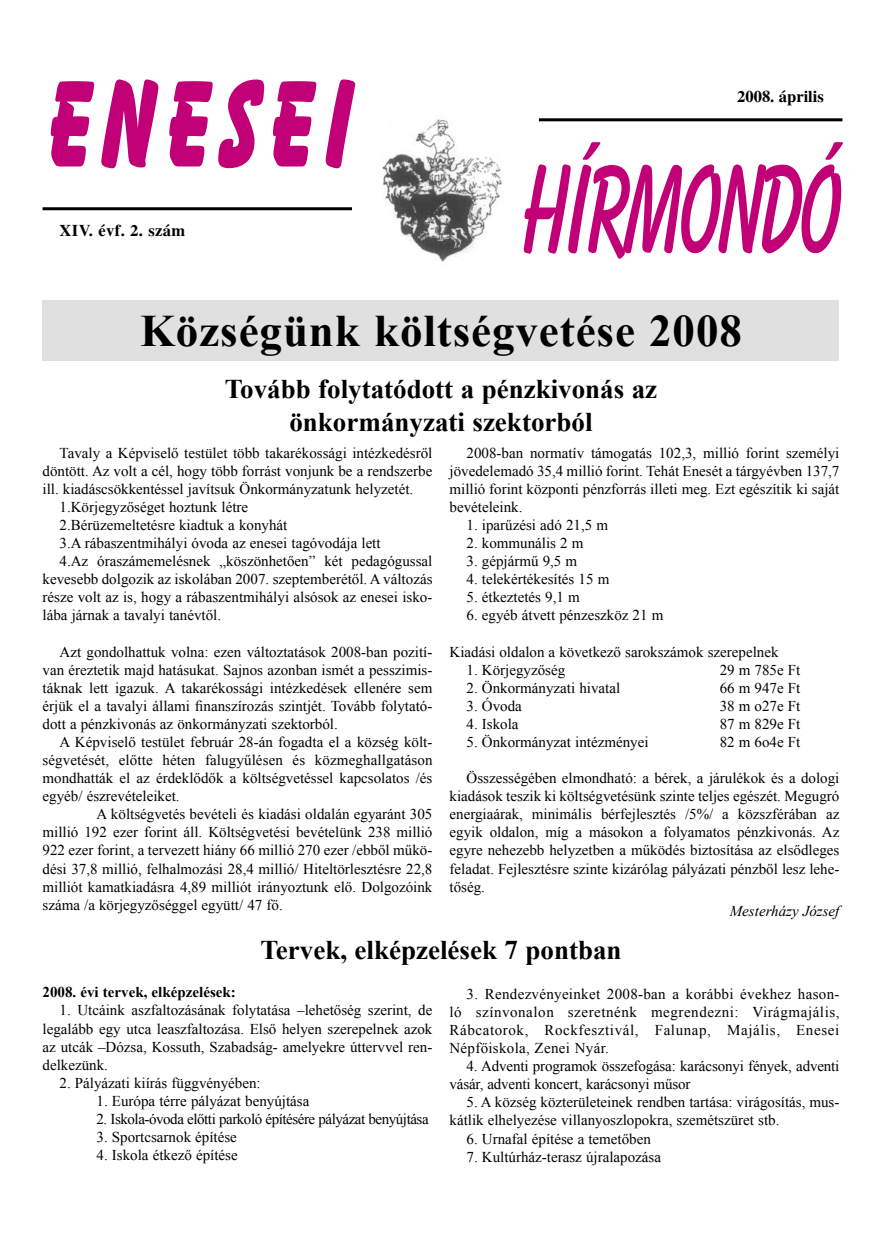
<style>
.page{position:relative;width:882px;height:1251px;background:#fff}
.page>*{position:absolute;margin:0;border:0;box-sizing:border-box;transform-origin:0 0}
.t1{font:700 126px "Balloon BT";letter-spacing:-.05em;color:#c10077;scale:.71 1}
.t2{font:800 126px "Balloon BT";letter-spacing:.1em;color:#c10077;scale:.71 1}
.t3{font:700 45px "Times New Roman";letter-spacing:.02em;color:#000}
.t4{font:700 27px/32.5px "Times New Roman";color:#000;text-align:center}
.t5{font:700 16.5px "Toronto";letter-spacing:.025em;color:#000}
.t6{font:700 16.5px "Toronto";color:#000}
.t7{font:15px/18px "Times New Roman";color:#000;text-align:justify}
.t8{font:15px "Times New Roman";letter-spacing:-.03em;color:#000}
.t9{font:700 15px "Times New Roman";color:#000}
.t10{font:italic 15px "Times New Roman";color:#000}
</style>
<div class="page">
<div style="left:43px;top:300px;width:796px;height:61px;background:#e0e0e0"></div>
<hr style="left:539px;top:118px;width:303px;height:3px;background:#000">
<hr style="left:43px;top:207px;width:309px;height:3px;background:#000">
<img style="left:382px;top:119px;width:121px;height:143px">
<h1 class="t2" style="left:48px;top:47px;width:434px">ENESEI</h1>
<p class="t5" style="left:60px;top:221px;width:127px">XIV. évf. 2. szám</p>
<p class="t6" style="left:737px;top:86px;width:88px">2008. április</p>
<h1 class="t1" style="left:523px;top:135px;width:453px">HÍRMONDÓ</h1>
<h2 class="t3" style="left:140px;top:299px;width:603px">Községünk költségvetése 2008</h2>
<h3 class="t4" style="left:225px;top:372px;width:434px">Tovább folytatódott a pénzkivonás az önkormányzati szektorból</h3>
<p class="t7" style="left:60px;top:443px;width:374px">Tavaly a Képviselő testület több takarékossági intézkedésről</p>
<p class="t7" style="left:43px;top:461px;width:391px">döntött. Az volt a cél, hogy több forrást vonjunk be a rendszerbe</p>
<p class="t7" style="left:43px;top:479px;width:372px">ill. kiadáscsökkentéssel javítsuk Önkormányzatunk helyzetét.</p>
<p class="t7" style="left:60px;top:497px;width:190px">1.Körjegyzőséget hoztunk létre</p>
<p class="t7" style="left:60px;top:515px;width:229px">2.Bérüzemeltetésre kiadtuk a konyhát</p>
<p class="t7" style="left:60px;top:533px;width:322px">3.A rábaszentmihályi óvoda az enesei tagóvodája lett</p>
<p class="t7" style="left:60px;top:551px;width:374px">4.Az óraszámemelésnek „köszönhetően” két pedagógussal</p>
<p class="t7" style="left:43px;top:569px;width:391px">kevesebb dolgozik az iskolában 2007. szeptemberétől. A változás</p>
<p class="t7" style="left:43px;top:588px;width:391px">része volt az is, hogy a rábaszentmihályi alsósok az enesei isko-</p>
<p class="t7" style="left:43px;top:606px;width:180px">lába járnak a tavalyi tanévtől.</p>
<p class="t7" style="left:43px;top:642px;width:391px;text-indent:17px">Azt gondolhattuk volna: ezen változtatások 2008-ban pozití&shy;van éreztetik majd hatásukat. Sajnos azonban ismét a pesszimis&shy;táknak lett igazuk. A takarékossági intézkedések ellenére sem érjük el a tavalyi állami finanszírozás szintjét. Tovább folytató&shy;dott a pénzkivonás az önkormányzati szektorból.</p>
<p class="t7" style="left:43px;top:732px;width:391px;text-indent:17px">A Képviselő testület február 28-án fogadta el a község költ&shy;ségvetését, előtte héten falugyűlésen és közmeghallgatáson mondhatták el az érdeklődők a költségvetéssel kapcsolatos /és egyéb/ észrevételeiket.</p>
<p class="t7" style="left:43px;top:804px;width:391px;text-indent:54px">A költségvetés bevételi és kiadási oldalán egyaránt 305 millió 192 ezer forint áll. Költségvetési bevételünk 238 millió 922 ezer forint, a tervezett hiány 66 millió 270 ezer /ebből műkö&shy;dési 37,8 millió, felhalmozási 28,4 millió/ Hiteltörlesztésre 22,8 milliót kamatkiadásra 4,89 milliót irányoztunk elő. Dolgozóink száma /a körjegyzőséggel együtt/ 47 fő.</p>
<p class="t7" style="left:449px;top:443px;width:391px;text-indent:17px">2008-ban normatív támogatás 102,3, millió forint személyi jövedelemadó 35,4 millió forint. Tehát Enesét a tárgyévben 137,7 millió forint központi pénzforrás illeti meg. Ezt egészítik ki saját bevételeink.</p>
<p class="t7" style="left:466px;top:515px;width:143px">1. iparűzési adó 21,5 m</p>
<p class="t7" style="left:466px;top:533px;width:118px">2. kommunális 2 m</p>
<p class="t7" style="left:466px;top:551px;width:112px">3. gépjármű 9,5 m</p>
<p class="t7" style="left:466px;top:569px;width:144px">4. telekértékesítés 15 m</p>
<p class="t7" style="left:466px;top:588px;width:115px">5. étkeztetés 9,1 m</p>
<p class="t7" style="left:466px;top:606px;width:198px">6. egyéb átvett pénzeszköz 21 m</p>
<p class="t7" style="left:449px;top:642px;width:330px">Kiadási oldalon a következő sarokszámok szerepelnek</p>
<p class="t7" style="left:466px;top:660px;width:100px">1. Körjegyzőség</p>
<p class="t7" style="left:719px;top:660px;width:82px">29 m 785e Ft</p>
<p class="t7" style="left:466px;top:678px;width:155px">2. Önkormányzati hivatal</p>
<p class="t7" style="left:719px;top:678px;width:82px">66 m 947e Ft</p>
<p class="t7" style="left:466px;top:696px;width:57px">3. Óvoda</p>
<p class="t7" style="left:719px;top:696px;width:82px">38 m o27e Ft</p>
<p class="t7" style="left:466px;top:714px;width:54px">4. Iskola</p>
<p class="t7" style="left:719px;top:714px;width:82px">87 m 829e Ft</p>
<p class="t7" style="left:466px;top:732px;width:183px">5. Önkormányzat intézményei</p>
<p class="t7" style="left:719px;top:732px;width:82px">82 m 6o4e Ft</p>
<p class="t7" style="left:449px;top:768px;width:391px;text-indent:17px">Összességében elmondható: a bérek, a járulékok és a dologi kiadások teszik ki költségvetésünk szinte teljes egészét. Megugró energiaárak, minimális bérfejlesztés /5%/ a közszférában az egyik oldalon, míg a másokon a folyamatos pénzkivonás. Az egyre nehezebb helyzetben a működés biztosítása az elsődleges feladat. Fejlesztésre szinte kizárólag pályázati pénzből lesz lehe&shy;tőség.</p>
<p class="t10" style="left:729px;top:900px;width:111px">Mesterházy József</p>
<h3 class="t4" style="left:260px;top:933px;width:363px">Tervek, elképzelések 7 pontban</h3>
<p class="t9" style="left:43px;top:981px;width:195px">2008. évi tervek, elképzelések:</p>
<p class="t7" style="left:43px;top:1000px;width:391px;text-indent:17px">1. Utcáink aszfaltozásának folytatása –lehetőség szerint, de legalább egy utca leaszfaltozása. Első helyen szerepelnek azok az utcák –Dózsa, Kossuth, Szabadság- amelyekre úttervvel ren&shy;delkezünk.</p>
<p class="t7" style="left:60px;top:1073px;width:203px">2. Pályázati kiírás függvényében:</p>
<p class="t7" style="left:97px;top:1091px;width:214px">1. Európa térre pályázat benyújtása</p>
<p class="t8" style="left:97px;top:1108px;width:333px">2. Iskola-óvoda előtti parkoló építésére pályázat benyújtása</p>
<p class="t7" style="left:97px;top:1127px;width:142px">3. Sportcsarnok építése</p>
<p class="t7" style="left:97px;top:1145px;width:143px">4. Iskola étkező építése</p>
<p class="t7" style="left:449px;top:984px;width:391px;text-indent:17px">3. Rendezvényeinket 2008-ban a korábbi évekhez hason&shy;ló színvonalon szeretnénk megrendezni: Virágmajális, Rábcatorok, Rockfesztivál, Falunap, Majális, Enesei Népfőiskola, Zenei Nyár.</p>
<p class="t7" style="left:449px;top:1056px;width:391px;text-indent:17px">4. Adventi programok összefogása: karácsonyi fények, adventi vásár, adventi koncert, karácsonyi műsor</p>
<p class="t7" style="left:449px;top:1092px;width:391px;text-indent:17px">5. A község közterületeinek rendben tartása: virágosítás, mus&shy;kátlik elhelyezése villanyoszlopokra, szemétszüret stb.</p>
<p class="t7" style="left:466px;top:1128px;width:186px">6. Urnafal építése a temetőben</p>
<p class="t7" style="left:466px;top:1147px;width:196px">7. Kultúrház-terasz újralapozása</p>
</div>
